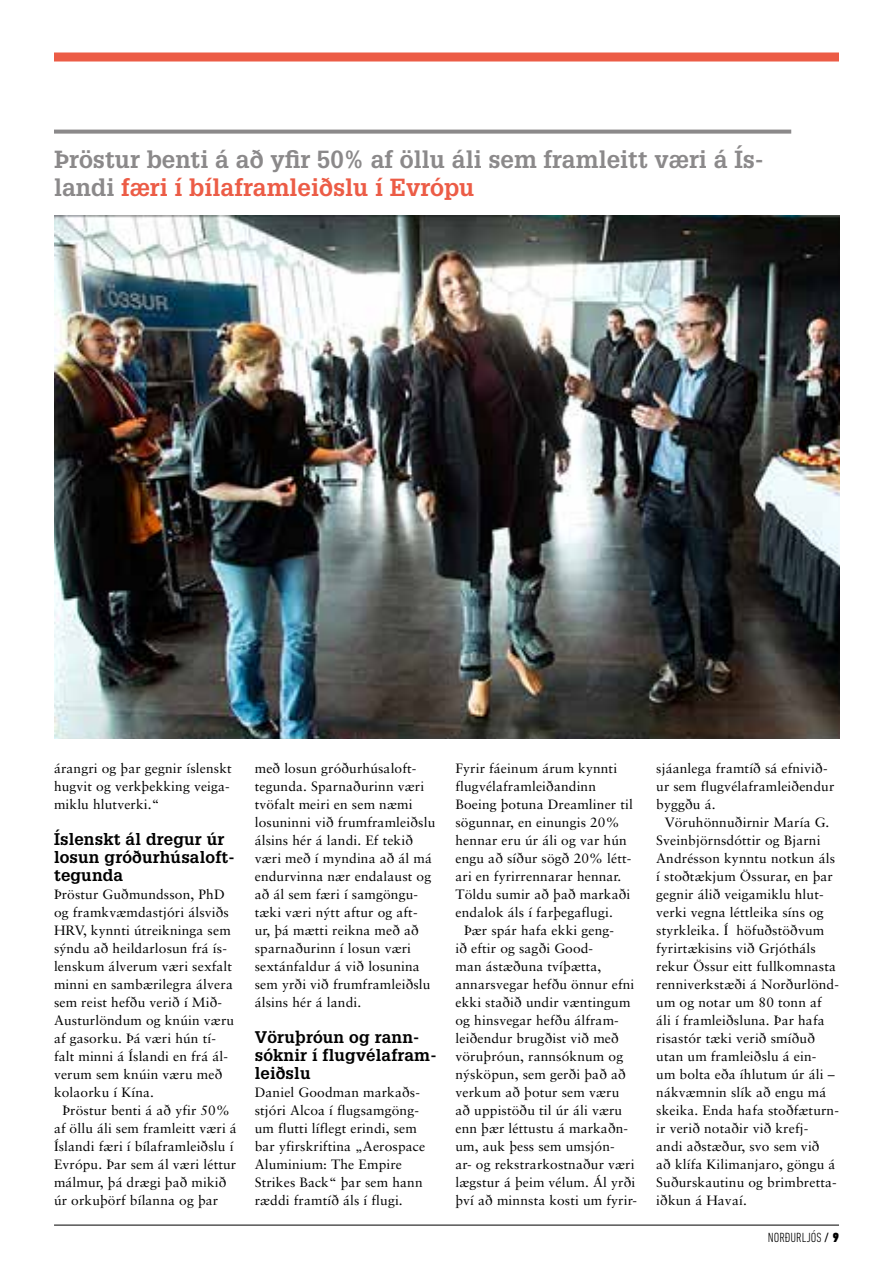
<style>
.page{position:relative;width:893px;height:1263px;background:#fff}
.page>*{position:absolute;margin:0;border:0;box-sizing:border-box;transform-origin:0 0}
.t1{font:700 24.15px/28.2px "Glypha";color:#8b898a}
.t2{font:700 16.5px/18px "Glypha";letter-spacing:.01em;color:#000}
.t3{font:13.5px/18px "Sabon";letter-spacing:.01em;color:#000}
.t4{font:300 condensed 13.5px "DIN Next LT Pro";color:#000}
.s1{color:#ec5c46}
.s2{font-weight:400;font-stretch:normal}
.s3{font-weight:900}
</style>
<div class="page">
<hr style="left:54px;top:1225px;width:785px;height:1px;background:#000">
<div style="left:54px;top:53px;width:785px;height:9px;background:#ec5c46"></div>
<svg style="left:54px;top:130px;width:737px;height:4px;background:#969495"></svg>
<img style="left:54px;top:215px;width:785px;height:523px">
<h1 class="t1" style="left:54px;top:145px;width:711px">Þröstur benti á að yfir 50% af öllu áli sem framleitt væri á Ís&shy;landi <span class="s1">færi í bílaframleiðslu í Evrópu</span></h1>
<p class="t3" style="left:54px;top:759px;width:179px">árangri og þar gegnir íslenskt hugvit og verkþekking veiga&shy;miklu hlutverki.“</p>
<p class="t2" style="left:54px;top:829px;width:182px">Íslenskt ál dregur úr losun gróðurhúsaloft&shy;tegunda</p>
<p class="t3" style="left:54px;top:885px;width:182px">Þröstur Guðmundsson, PhD og framkvæmdastjóri álsviðs<br>HRV, kynnti útreikninga sem sýndu að heildarlosun frá ís&shy;lenskum álverum væri sexfalt minni en sambærilegra álvera sem reist hefðu verið í Mið-<br>Austurlöndum og knúin væru af gasorku. Þá væri hún tí&shy;falt minni á Íslandi en frá ál&shy;verum sem knúin væru með kolaorku í Kína.</p>
<p class="t3" style="left:54px;top:1101px;width:184px;text-indent:9px">Þröstur benti á að yfir 50% af öllu áli sem framleitt væri á<br>Íslandi færi í bílaframleiðslu í<br>Evrópu. Þar sem ál væri léttur málmur, þá drægi það mikið úr orkuþörf bílanna og þar</p>
<p class="t3" style="left:255px;top:759px;width:182px">með losun gróðurhúsaloft&shy;tegunda. Sparnaðurinn væri tvöfalt meiri en sem næmi losuninni við frumframleiðslu álsins hér á landi. Ef tekið væri með í myndina að ál má endurvinna nær endalaust og að ál sem færi í samgöngu&shy;tæki væri nýtt aftur og aft&shy;ur, þá mætti reikna með að sparnaðurinn í losun væri sextánfaldur á við losunina sem yrði við frumframleiðslu álsins hér á landi.</p>
<p class="t2" style="left:255px;top:1027px;width:183px">Vöruþróun og rann&shy;sóknir í flugvélafram&shy;leiðslu</p>
<p class="t3" style="left:255px;top:1083px;width:172px">Daniel Goodman markaðs&shy;stjóri Alcoa í flugsamgöng&shy;um flutti líflegt erindi, sem bar yfirskriftina „Aerospace<br>Aluminium: The Empire<br>Strikes Back“ þar sem hann ræddi framtíð áls í flugi.</p>
<p class="t3" style="left:455px;top:759px;width:179px">Fyrir fáeinum árum kynnti flugvélaframleiðandinn<br>Boeing þotuna Dreamliner til sögunnar, en einungis 20% hennar eru úr áli og var hún engu að síður sögð 20% létt&shy;ari en fyrirrennarar hennar.<br>Töldu sumir að það markaði endalok áls í farþegaflugi.</p>
<p class="t3" style="left:455px;top:921px;width:183px;text-indent:9px">Þær spár hafa ekki geng-<br>ið eftir og sagði Good-<br>man ástæðuna tvíþætta, annarsvegar hefðu önnur efni ekki staðið undir væntingum og hinsvegar hefðu álfram&shy;leiðendur brugðist við með vöruþróun, rannsóknum og nýsköpun, sem gerði það að verkum að þotur sem væru að uppistöðu til úr áli væru enn þær léttustu á markaðn&shy;um, auk þess sem umsjón-<br>ar- og rekstrarkostnaður væri lægstur á þeim vélum. Ál yrði því að minnsta kosti um fyrir-</p>
<p class="t3" style="left:656px;top:759px;width:180px">sjáanlega framtíð sá efnivið&shy;ur sem flugvélaframleiðendur byggðu á.</p>
<p class="t3" style="left:656px;top:813px;width:184px;text-indent:9px">Vöruhönnuðirnir María G.<br>Sveinbjörnsdóttir og Bjarni<br>Andrésson kynntu notkun áls í stoðtækjum Össurar, en þar gegnir álið veigamiklu hlut&shy;verki vegna léttleika síns og styrkleika. Í höfuðstöðvum fyrirtækisins við Grjótháls rekur Össur eitt fullkomnasta renniverkstæði á Norðurlönd&shy;um og notar um 80 tonn af áli í framleiðsluna. Þar hafa risastór tæki verið smíðuð utan um framleiðslu á ein&shy;um bolta eða íhlutum úr áli – nákvæmnin slík að engu má skeika. Enda hafa stoðfæturn&shy;ir verið notaðir við krefj-<br>andi aðstæður, svo sem við<br>að klífa Kilimanjaro, göngu á<br>Suðurskautinu og brimbretta&shy;iðkun á Havaí.</p>
<p class="t4" style="left:768px;top:1229px;width:73px">NORÐURLJÓS <span class="s2">/</span> <span class="s3">9</span></p>
</div>
